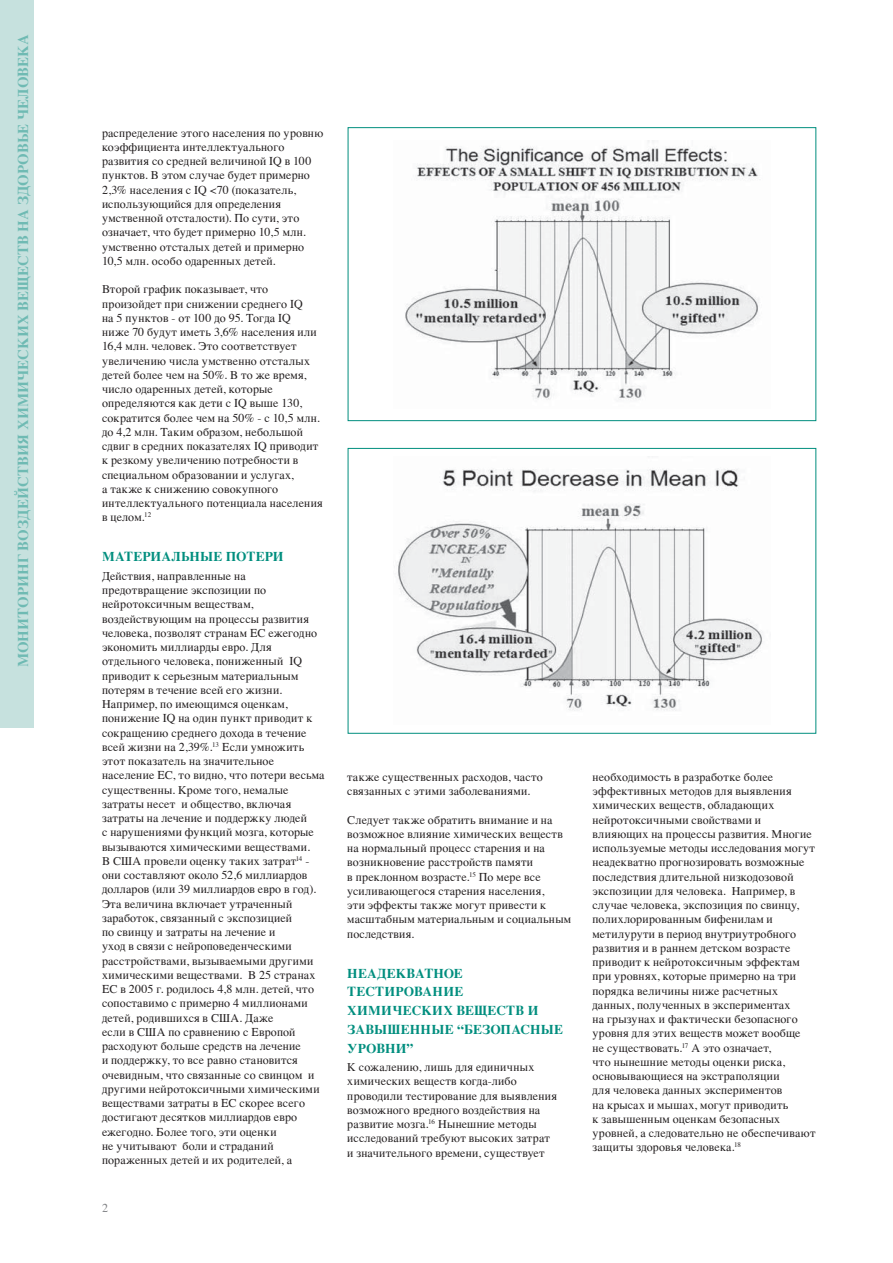
<style>
.page{position:relative;width:893px;height:1263px;background:#fff}
.page>*{position:absolute;margin:0;border:0;box-sizing:border-box;transform-origin:0 0}
.t1{font:700 15px "Times";color:#6fbab3}
.t2{font:700 13.5px/18.8px "Times";letter-spacing:.015em;color:#008e7e}
.t3{font:12px/14.2px "Times";letter-spacing:.02em;color:#231f20}
.t4{font:12px "Times";color:#808285}
</style>
<div class="page">
<div style="left:0;top:0;width:34px;height:727px;background:#c6e1de"></div>
<img style="left:405px;top:140px;width:354px;height:260px">
<div style="left:348px;top:127px;width:468px;height:294px;border:1px solid #008e7e"></div>
<img style="left:398px;top:469px;width:365px;height:242px">
<div style="left:348px;top:448px;width:468px;height:286px;border:1px solid #008e7e"></div>
<p class="t1" style="left:17px;top:667px;width:635px;rotate:-90deg">МОНИТОРИНГ ВОЗДЕЙСТВИЯ ХИМИЧЕСКИХ ВЕЩЕСТВ НА ЗДОРОВЬЕ ЧЕЛОВЕКА</p>
<p class="t3" style="left:102px;top:127px;width:223px">распределение этого населения по уровню коэффициента интеллектуального развития со средней величиной IQ в 100 пунктов. В этом случае будет примерно 2,3% населения с IQ &lt;70 (показатель, использующийся для определения умственной отсталости). По сути, это означает, что будет примерно 10,5 млн. умственно отсталых детей и примерно 10,5 млн. особо одаренных детей.</p>
<p class="t3" style="left:102px;top:283px;width:222px">Второй график показывает, что произойдет при снижении среднего IQ<br>на 5 пунктов - от 100 до 95. Тогда IQ<br>ниже 70 будут иметь 3,6% населения или 16,4 млн. человек. Это соответствует увеличению числа умственно отсталых детей более чем на 50%. В то же время, число одаренных детей, которые определяются как дети с IQ выше 130, сократится более чем на 50% - с 10,5 млн. до 4,2 млн. Таким образом, небольшой сдвиг в средних показателях IQ приводит к резкому увеличению потребности в специальном образовании и услугах,<br>а также к снижению совокупного интеллектуального потенциала населения в целом.<sup>12</sup></p>
<p class="t2" style="left:102px;top:549px;width:183px">МАТЕРИАЛЬНЫЕ ПОТЕРИ</p>
<p class="t3" style="left:102px;top:570px;width:224px">Действия, направленные на предотвращение экспозиции по нейротоксичным веществам, воздействующим на процессы развития человека, позволят странам ЕС ежегодно экономить миллиарды евро. Для отдельного человека, пониженный IQ приводит к серьезным материальным потерям в течение всей его жизни.<br>Например, по имеющимся оценкам, понижение IQ на один пункт приводит к сокращению среднего дохода в течение всей жизни на 2,39%.<sup>13</sup> Если умножить этот показатель на значительное население ЕС, то видно, что потери весьма существенны. Кроме того, немалые затраты несет и общество, включая затраты на лечение и поддержку людей<br>с нарушениями функций мозга, которые вызываются химическими веществами.<br>В США провели оценку таких затрат<sup>14</sup> - они составляют около 52,6 миллиардов долларов (или 39 миллиардов евро в год).<br>Эта величина включает утраченный заработок, связанный с экспозицией<br>по свинцу и затраты на лечение и<br>уход в связи с нейроповеденческими расстройствами, вызываемыми другими химическими веществами. В 25 странах ЕС в 2005 г. родилось 4,8 млн. детей, что сопоставимо с примерно 4 миллионами детей, родившихся в США. Даже<br>если в США по сравнению с Европой расходуют больше средств на лечение<br>и поддержку, то все равно становится очевидным, что связанные со свинцом и другими нейротоксичными химическими веществами затраты в ЕС скорее всего достигают десятков миллиардов евро ежегодно. Более того, эти оценки<br>не учитывают боли и страданий пораженных детей и их родителей, а</p>
<p class="t4" style="left:102px;top:1203px;width:7px">2</p>
<p class="t3" style="left:347px;top:771px;width:197px">также существенных расходов, часто связанных с этими заболеваниями.</p>
<p class="t3" style="left:347px;top:814px;width:225px">Следует также обратить внимание и на возможное влияние химических веществ на нормальный процесс старения и на возникновение расстройств памяти<br>в преклонном возрасте.<sup>15</sup> По мере все усиливающегося старения населения,<br>эти эффекты также могут привести к масштабным материальным и социальным последствия.</p>
<p class="t2" style="left:347px;top:965px;width:218px">НЕАДЕКВАТНОЕ<br>ТЕСТИРОВАНИЕ<br>ХИМИЧЕСКИХ ВЕЩЕСТВ И<br>ЗАВЫШЕННЫЕ “БЕЗОПАСНЫЕ<br>УРОВНИ”</p>
<p class="t3" style="left:347px;top:1061px;width:211px">К сожалению, лишь для единичных химических веществ когда-либо проводили тестирование для выявления возможного вредного воздействия на развитие мозга.<sup>16</sup> Нынешние методы исследований требуют высоких затрат и значительного времени, существует</p>
<p class="t3" style="left:592px;top:771px;width:225px">необходимость в разработке более эффективных методов для выявления химических веществ, обладающих нейротоксичными свойствами и влияющих на процессы развития. Многие используемые методы исследования могут неадекватно прогнозировать возможные последствия длительной низкодозовой экспозиции для человека. Например, в случае человека, экспозиция по свинцу, полихлорированным бифенилам и метилурути в период внутриутробного развития и в раннем детском возрасте приводит к нейротоксичным эффектам при уровнях, которые примерно на три порядка величины ниже расчетных данных, полученных в экспериментах<br>на грызунах и фактически безопасного уровня для этих веществ может вообще<br>не существовать.<sup>17</sup> А это означает,<br>что нынешние методы оценки риска, основывающиеся на экстраполяции<br>для человека данных экспериментов<br>на крысах и мышах, могут приводить<br>к завышенным оценкам безопасных уровней, а следовательно не обеспечивают защиты здоровья человека.<sup>18</sup></p>
</div>
